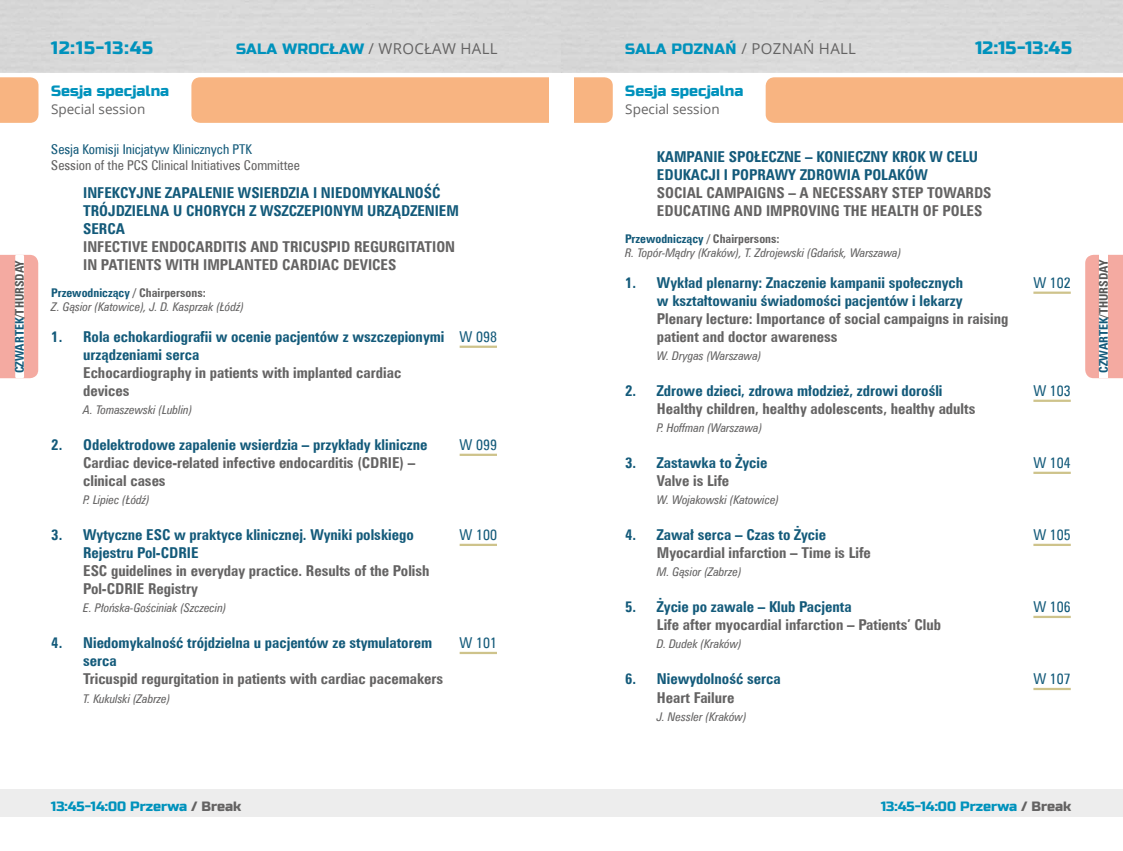
<style>
.page{position:relative;width:1123px;height:851px;background:#fff}
.page>*{position:absolute;margin:0;border:0;box-sizing:border-box;transform-origin:0 0}
.t1{font:18px "Russo One";letter-spacing:.05em;color:#0092bc}
.t2{font:15px/18px "Zurich Cn EU Bold";color:#135a7a}
.t3{font:15px/18px "Zurich Cn EU Bold";color:#646363}
.t4{font:15px "Open Sans";letter-spacing:.02em;color:#646363}
.t5{font:15px "Zurich Cn EU Normal";color:#135a7a}
.t6{font:15px "Russo One";color:#0092bc}
.t7{font:13.5px "Russo One";color:#0092bc}
.t8{font:13.5px "Zurich Cn EU Normal";color:#646363}
.t9{font:13.5px "Zurich Cn EU Normal";color:#135a7a}
.t10{font:13.5px "Open Sans";color:#646363}
.t11{font:12px "Zurich Cn EU Italic";color:#646363}
.t12{font:12px "Zurich Cn EU Bold";color:#135a7a}
.t13{font:12px "Zurich Cn EU Bold";color:#575756}
.s1{font-family:"Russo One";color:#0092bc}
.s2{color:#646363}
.s3{color:#135a7a}
</style>
<div class="page">
<div style="left:0;top:789px;width:561px;height:27px;background:#ededed"></div>
<div style="left:561px;top:789px;width:562px;height:27px;background:#ededed"></div>
<svg style="left:0;top:254px;width:38px;height:125px"></svg>
<svg style="left:1085px;top:254px;width:38px;height:125px"></svg>
<div style="left:0;top:77px;width:38px;height:46px;background:#f8b481"></div>
<div style="left:574px;top:77px;width:38px;height:46px;background:#f8b481"></div>
<div style="left:191px;top:77px;width:358px;height:46px;background:#f8b481"></div>
<div style="left:765px;top:77px;width:358px;height:46px;background:#f8b481"></div>
<div style="left:561px;top:0;width:562px;height:72px;background:#d9d9d9"></div>
<hr style="left:459px;top:345px;width:38px;height:3px;background:#cec38b">
<hr style="left:459px;top:453px;width:38px;height:3px;background:#cec38b">
<hr style="left:459px;top:543px;width:38px;height:3px;background:#cec38b">
<hr style="left:459px;top:651px;width:38px;height:3px;background:#cec38b">
<hr style="left:1033px;top:291px;width:37px;height:3px;background:#cec38b">
<hr style="left:1033px;top:399px;width:37px;height:3px;background:#cec38b">
<hr style="left:1033px;top:471px;width:37px;height:3px;background:#cec38b">
<hr style="left:1033px;top:543px;width:37px;height:3px;background:#cec38b">
<hr style="left:1033px;top:615px;width:37px;height:3px;background:#cec38b">
<hr style="left:1033px;top:687px;width:37px;height:3px;background:#cec38b">
<p class="t1" style="left:51px;top:37px;width:104px">12:15-13:45</p>
<p class="t6" style="left:51px;top:82px;width:119px">Sesja specjalna</p>
<p class="t10" style="left:51px;top:100px;width:96px">Special session</p>
<p class="t4" style="left:236px;top:38px;width:263px"><span class="s1">SALA WROCŁAW</span> / WROCŁAW HALL</p>
<p class="t4" style="left:625px;top:38px;width:232px"><span class="s1">SALA POZNAŃ</span> / POZNAŃ HALL</p>
<p class="t6" style="left:625px;top:82px;width:119px">Sesja specjalna</p>
<p class="t10" style="left:625px;top:100px;width:96px">Special session</p>
<p class="t1" style="left:975px;top:37px;width:98px">12:15-13:45</p>
<p class="t9" style="left:51px;top:141px;width:202px">Sesja Komisji Inicjatyw Klinicznych PTK</p>
<p class="t8" style="left:51px;top:157px;width:250px">Session of the PCS Clinical Initiatives Committee</p>
<p class="t2" style="left:83px;top:184px;width:377px">INFEKCYJNE ZAPALENIE WSIERDZIA I NIEDOMYKALNOŚĆ<br>TRÓJDZIELNA U CHORYCH Z WSZCZEPIONYM URZĄDZENIEM<br>SERCA</p>
<p class="t3" style="left:83px;top:238px;width:373px">INFECTIVE ENDOCARDITIS AND TRICUSPID REGURGITATION<br>IN PATIENTS WITH IMPLANTED CARDIAC DEVICES</p>
<p class="t12" style="left:51px;top:285px;width:156px">Przewodniczący <span class="s2">/ Chairpersons:</span></p>
<p class="t11" style="left:51px;top:299px;width:194px">Z. Gąsior (Katowice), J. D. Kasprzak (Łódź)</p>
<p class="t2" style="left:83px;top:328px;width:363px;text-indent:-32px">1. Rola echokardiografii w ocenie pacjentów z wszczepionymi urządzeniami serca</p>
<p class="t3" style="left:83px;top:364px;width:320px">Echocardiography in patients with implanted cardiac devices</p>
<p class="t11" style="left:83px;top:402px;width:111px">A. Tomaszewski (Lublin)</p>
<p class="t2" style="left:51px;top:436px;width:378px">2. Odelektrodowe zapalenie wsierdzia – przykłady kliniczne</p>
<p class="t3" style="left:83px;top:454px;width:334px">Cardiac device-related infective endocarditis (CDRIE) – clinical cases</p>
<p class="t11" style="left:83px;top:492px;width:68px">P. Lipiec (Łódź)</p>
<p class="t2" style="left:83px;top:526px;width:332px;text-indent:-32px">3. Wytyczne ESC w praktyce klinicznej. Wyniki polskiego<br>Rejestru Pol-CDRIE</p>
<p class="t3" style="left:83px;top:562px;width:348px">ESC guidelines in everyday practice. Results of the Polish<br>Pol-CDRIE Registry</p>
<p class="t11" style="left:83px;top:600px;width:145px">E. Płońska-Gościniak (Szczecin)</p>
<p class="t2" style="left:83px;top:634px;width:350px;text-indent:-32px">4. Niedomykalność trójdzielna u pacjentów ze stymulatorem serca</p>
<p class="t3" style="left:83px;top:670px;width:361px">Tricuspid regurgitation in patients with cardiac pacemakers</p>
<p class="t11" style="left:83px;top:690px;width:89px">T. Kukulski (Zabrze)</p>
<p class="t2" style="left:657px;top:148px;width:323px">KAMPANIE SPOŁECZNE – KONIECZNY KROK W CELU<br>EDUKACJI I POPRAWY ZDROWIA POLAKÓW</p>
<p class="t3" style="left:657px;top:184px;width:336px">SOCIAL CAMPAIGNS – A NECESSARY STEP TOWARDS<br>EDUCATING AND IMPROVING THE HEALTH OF POLES</p>
<p class="t12" style="left:625px;top:231px;width:156px">Przewodniczący <span class="s2">/ Chairpersons:</span></p>
<p class="t11" style="left:625px;top:245px;width:278px">R. Topór-Mądry (Kraków), T. Zdrojewski (Gdańsk, Warszawa)</p>
<p class="t2" style="left:625px;top:274px;width:340px;text-align:right">1. Wykład plenarny: Znaczenie kampanii społecznych w kształtowaniu świadomości pacjentów i lekarzy</p>
<p class="t3" style="left:657px;top:310px;width:353px">Plenary lecture: Importance of social campaigns in raising patient and doctor awareness</p>
<p class="t11" style="left:657px;top:348px;width:106px">W. Drygas (Warszawa)</p>
<p class="t2" style="left:625px;top:382px;width:319px">2. Zdrowe dzieci, zdrowa młodzież, zdrowi dorośli</p>
<p class="t3" style="left:657px;top:400px;width:320px">Healthy children, healthy adolescents, healthy adults</p>
<p class="t11" style="left:657px;top:420px;width:107px">P. Hoffman (Warszawa)</p>
<p class="t2" style="left:625px;top:454px;width:144px">3. Zastawka to Życie</p>
<p class="t3" style="left:657px;top:472px;width:74px">Valve is Life</p>
<p class="t11" style="left:657px;top:492px;width:124px">W. Wojakowski (Katowice)</p>
<p class="t2" style="left:625px;top:526px;width:202px">4. Zawał serca – Czas to Życie</p>
<p class="t3" style="left:657px;top:544px;width:215px">Myocardial infarction – Time is Life</p>
<p class="t11" style="left:657px;top:564px;width:86px">M. Gąsior (Zabrze)</p>
<p class="t2" style="left:625px;top:598px;width:228px">5. Życie po zawale – Klub Pacjenta</p>
<p class="t3" style="left:657px;top:616px;width:286px">Life after myocardial infarction – Patients’ Club</p>
<p class="t11" style="left:657px;top:636px;width:86px">D. Dudek (Kraków)</p>
<p class="t2" style="left:625px;top:670px;width:157px">6. Niewydolność serca</p>
<p class="t3" style="left:657px;top:688px;width:79px">Heart Failure</p>
<p class="t11" style="left:657px;top:708px;width:91px">J. Nessler (Kraków)</p>
<p class="t13" style="left:12px;top:373px;width:115px;rotate:-90deg"><span class="s3">CZWARTEK</span>/THURSDAY</p>
<p class="t13" style="left:1096px;top:373px;width:115px;rotate:-90deg"><span class="s3">CZWARTEK</span>/THURSDAY</p>
<p class="t5" style="left:1033px;top:274px;width:39px">W 102</p>
<p class="t5" style="left:459px;top:328px;width:39px">W 098</p>
<p class="t5" style="left:1033px;top:382px;width:39px">W 103</p>
<p class="t5" style="left:459px;top:436px;width:39px">W 099</p>
<p class="t5" style="left:1033px;top:454px;width:39px">W 104</p>
<p class="t5" style="left:459px;top:526px;width:39px">W 100</p>
<p class="t5" style="left:1033px;top:526px;width:39px">W 105</p>
<p class="t5" style="left:1033px;top:598px;width:39px">W 106</p>
<p class="t5" style="left:459px;top:634px;width:39px">W 101</p>
<p class="t5" style="left:1033px;top:670px;width:39px">W 107</p>
<p class="t7" style="left:51px;top:797px;width:192px">13:45-14:00 Przerwa <span class="s2">/ Break</span></p>
<p class="t7" style="left:880px;top:797px;width:192px">13:45-14:00 Przerwa <span class="s2">/ Break</span></p>
</div>
